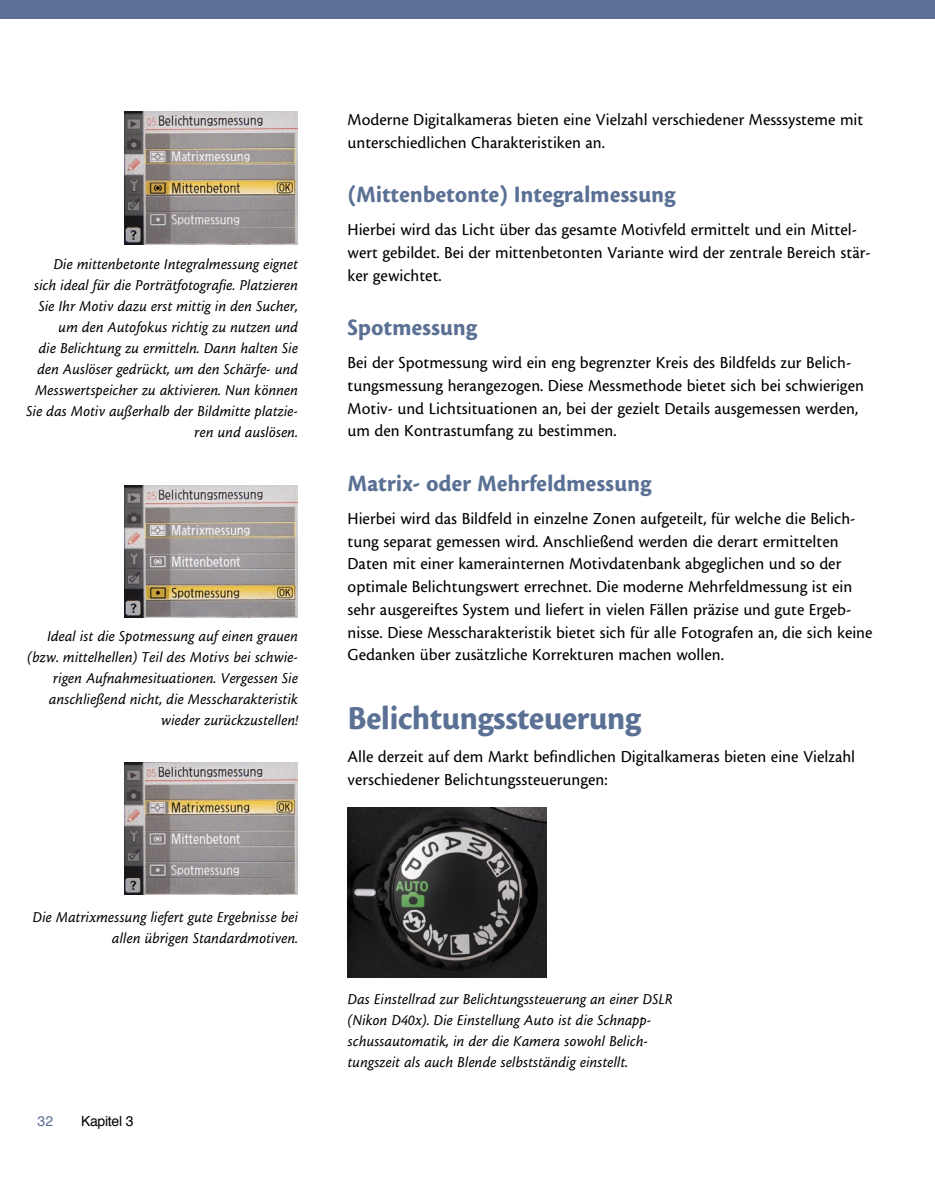
<style>
.page{position:relative;width:935px;height:1178px;background:#fff}
.page>*{position:absolute;margin:0;border:0;box-sizing:border-box;transform-origin:0 0}
.t1{font:700 35px "Cronos MM700";letter-spacing:-.025em;color:#5a7094;scale:.95 1}
.t2{font:700 24.5px "Cronos MM700";letter-spacing:-.01em;color:#5a7094;scale:.95 1}
.t3{font:17.5px/22.8px "Cronos MM408 regular";color:#000;scale:.95 1}
.t4{font:15.75px/21px "Cronos MM It 408 regular";color:#000;text-align:right;scale:.95 1}
.t5{font:14px "Helvetica";letter-spacing:-.02em;color:#000}
.t6{font:14px "Helvetica";color:#5a7094}
</style>
<div class="page">
<div style="left:0;top:0;width:934px;height:19px;background:#5a7094"></div>
<img style="left:124px;top:112px;width:174px;height:132px">
<img style="left:124px;top:762px;width:174px;height:133px">
<img style="left:124px;top:485px;width:174px;height:132px">
<img style="left:347px;top:808px;width:199px;height:169px">
<p class="t4" style="left:26px;top:254px;width:287px">Die mittenbetonte Integralmessung eignet<br>sich ideal für die Porträtfotografie. Platzieren Sie Ihr Motiv dazu erst mittig in den Sucher, um den Autofokus richtig zu nutzen und<br>die Belichtung zu ermitteln. Dann halten Sie den Auslöser gedrückt, um den Schärfe- und Messwertspeicher zu aktivieren. Nun können Sie das Motiv außerhalb der Bildmitte platzie&shy;ren und auslösen.</p>
<p class="t4" style="left:27px;top:626px;width:286px">Ideal ist die Spotmessung auf einen grauen (bzw. mittelhellen) Teil des Motivs bei schwie&shy;rigen Aufnahmesituationen. Vergessen Sie anschließend nicht, die Messcharakteristik wieder zurückzustellen!</p>
<p class="t4" style="left:33px;top:906px;width:281px">Die Matrixmessung liefert gute Ergebnisse bei allen übrigen Standardmotiven.</p>
<p class="t6" style="left:38px;top:1110px;width:17px">32</p>
<p class="t5" style="left:81px;top:1110px;width:54px">Kapitel 3</p>
<p class="t3" style="left:347px;top:108px;width:544px">Moderne Digitalkameras bieten eine Vielzahl verschiedener Messsysteme mit unterschiedlichen Charakteristiken an.</p>
<h2 class="t2" style="left:347px;top:180px;width:346px">(Mittenbetonte) Integralmessung</h2>
<p class="t3" style="left:347px;top:218px;width:552px">Hierbei wird das Licht über das gesamte Motivfeld ermittelt und ein Mittel&shy;wert gebildet. Bei der mittenbetonten Variante wird der zentrale Bereich stär&shy;ker gewichtet.</p>
<h2 class="t2" style="left:347px;top:313px;width:138px">Spotmessung</h2>
<p class="t3" style="left:347px;top:351px;width:545px">Bei der Spotmessung wird ein eng begrenzter Kreis des Bildfelds zur Belich&shy;tungsmessung herangezogen. Diese Messmethode bietet sich bei schwierigen Motiv- und Lichtsituationen an, bei der gezielt Details ausgemessen werden, um den Kontrastumfang zu bestimmen.</p>
<h2 class="t2" style="left:347px;top:469px;width:321px">Matrix- oder Mehrfeldmessung</h2>
<p class="t3" style="left:347px;top:507px;width:554px">Hierbei wird das Bildfeld in einzelne Zonen aufgeteilt, für welche die Belich&shy;tung separat gemessen wird. Anschließend werden die derart ermittelten Daten mit einer kamerainternen Motivdatenbank abgeglichen und so der optimale Belichtungswert errechnet. Die moderne Mehrfeldmessung ist ein sehr ausgereiftes System und liefert in vielen Fällen präzise und gute Ergeb&shy;nisse. Diese Messcharakteristik bietet sich für alle Fotografen an, die sich keine Gedanken über zusätzliche Korrekturen machen wollen.</p>
<h1 class="t1" style="left:347px;top:698px;width:310px">Belichtungssteuerung</h1>
<p class="t3" style="left:347px;top:745px;width:535px">Alle derzeit auf dem Markt befindlichen Digitalkameras bieten eine Vielzahl verschiedener Belichtungssteuerungen:</p>
<p class="t4" style="left:347px;top:989px;width:344px;text-align:left">Das Einstellrad zur Belichtungssteuerung an einer DSLR (Nikon D40x). Die Einstellung Auto ist die Schnapp&shy;schussautomatik, in der die Kamera sowohl Belich&shy;tungszeit als auch Blende selbstständig einstellt.</p>
</div>
